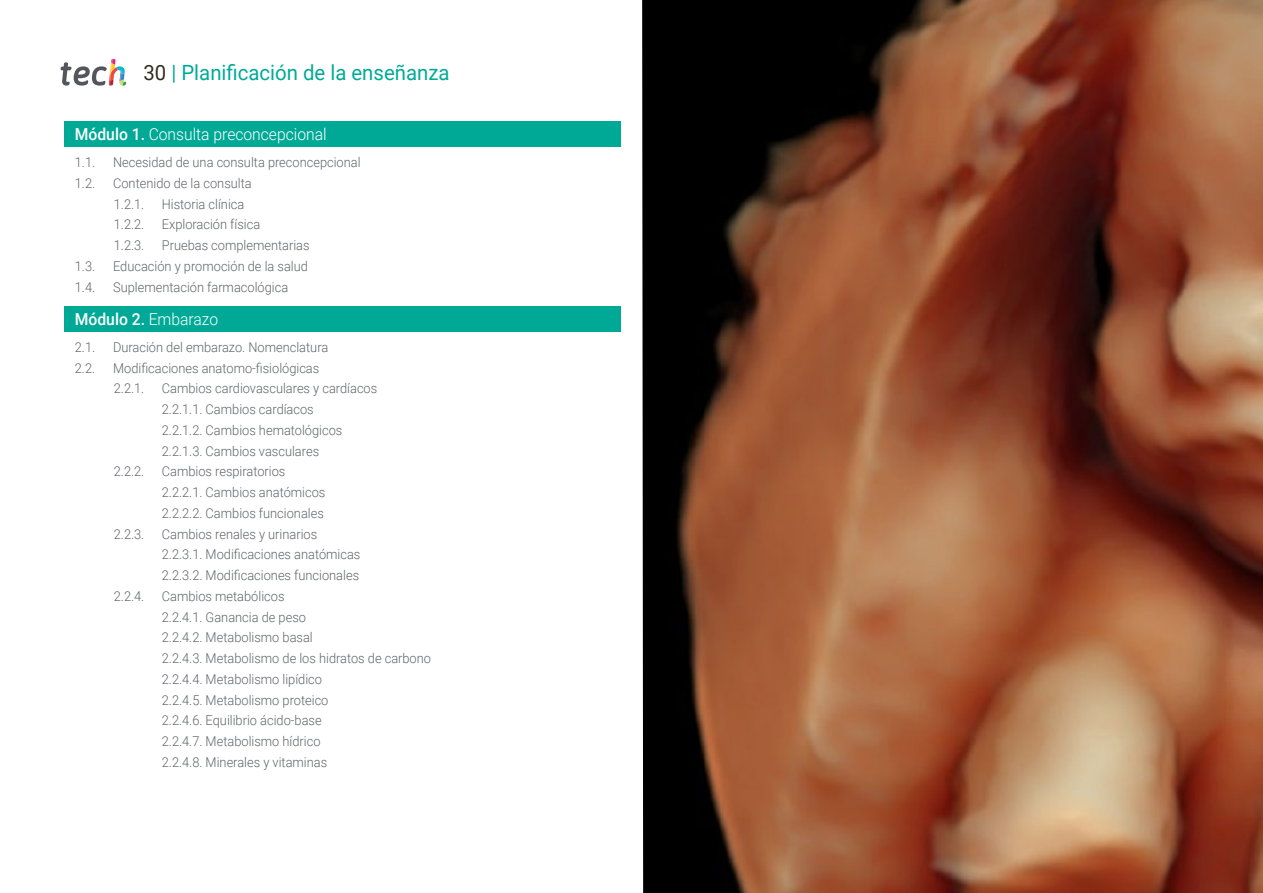
<style>
.page{position:relative;width:1263px;height:893px;background:#fff}
.page>*{position:absolute;margin:0;border:0;box-sizing:border-box;transform-origin:0 0}
.t1{font:21px "Roboto";color:#00aa97}
.t2{font:300 16.5px "Roboto";color:#fff;scale:.95 1}
.t3{font:500 16.5px "Roboto";color:#fff;scale:.95 1}
.t4{font:300 13.5px/20.7px "Roboto";color:#61646a;scale:.95 1}
.s1{color:#312e20}
.s2{font-weight:500}
.s3{font-weight:300}
</style>
<div class="page">
<div style="left:64px;top:121px;width:557px;height:25px;background:#00a996"></div>
<div style="left:64px;top:306px;width:557px;height:25px;background:#00a996"></div>
<img style="left:642px;top:0;width:621px;height:893px">
<svg style="left:61px;top:59px;width:65px;height:27px"></svg>
<h1 class="t1" style="left:144px;top:57px;width:308px"><span class="s1">30</span> | Planificación de la enseñanza</h1>
<p class="t2" style="left:75px;top:123px;width:267px"><span class="s2">Módulo 1.</span> Consulta preconcepcional</p>
<p class="t4" style="left:75px;top:151px;width:23px">1.1.</p>
<p class="t4" style="left:113px;top:151px;width:262px">Necesidad de una consulta preconcepcional</p>
<p class="t4" style="left:75px;top:172px;width:23px">1.2.</p>
<p class="t4" style="left:113px;top:172px;width:147px">Contenido de la consulta<br>1.2.1.</p>
<p class="t4" style="left:162px;top:193px;width:88px">Historia clínica</p>
<p class="t4" style="left:114px;top:214px;width:34px">1.2.2.</p>
<p class="t4" style="left:162px;top:214px;width:105px">Exploración física</p>
<p class="t4" style="left:114px;top:234px;width:34px">1.2.3.</p>
<p class="t4" style="left:162px;top:234px;width:157px">Pruebas complementarias</p>
<p class="t4" style="left:75px;top:255px;width:23px">1.3.</p>
<p class="t4" style="left:113px;top:255px;width:207px">Educación y promoción de la salud</p>
<p class="t4" style="left:75px;top:276px;width:23px">1.4.</p>
<p class="t4" style="left:113px;top:276px;width:186px">Suplementación farmacológica</p>
<p class="t3" style="left:75px;top:307px;width:152px">Módulo 2. <span class="s3">Embarazo</span></p>
<p class="t4" style="left:75px;top:336px;width:23px">2.1.</p>
<p class="t4" style="left:113px;top:336px;width:228px">Duración del embarazo. Nomenclatura</p>
<p class="t4" style="left:75px;top:357px;width:23px">2.2.</p>
<p class="t4" style="left:113px;top:357px;width:219px">Modificaciones anatomo-fisiológicas<br>2.2.1.</p>
<p class="t4" style="left:162px;top:378px;width:228px">Cambios cardiovasculares y cardíacos<br>2.2.1.1. Cambios cardíacos<br>2.2.1.2. Cambios hematológicos<br>2.2.1.3. Cambios vasculares</p>
<p class="t4" style="left:114px;top:461px;width:34px">2.2.2.</p>
<p class="t4" style="left:162px;top:461px;width:174px">Cambios respiratorios<br>2.2.2.1. Cambios anatómicos<br>2.2.2.2. Cambios funcionales</p>
<p class="t4" style="left:114px;top:523px;width:34px">2.2.3.</p>
<p class="t4" style="left:162px;top:523px;width:211px">Cambios renales y urinarios<br>2.2.3.1. Modificaciones anatómicas<br>2.2.3.2. Modificaciones funcionales</p>
<p class="t4" style="left:114px;top:585px;width:34px">2.2.4.</p>
<p class="t4" style="left:162px;top:585px;width:285px">Cambios metabólicos<br>2.2.4.1. Ganancia de peso<br>2.2.4.2. Metabolismo basal<br>2.2.4.3. Metabolismo de los hidratos de carbono<br>2.2.4.4. Metabolismo lipídico<br>2.2.4.5. Metabolismo proteico<br>2.2.4.6. Equilibrio ácido-base<br>2.2.4.7. Metabolismo hídrico<br>2.2.4.8. Minerales y vitaminas</p>
</div>
